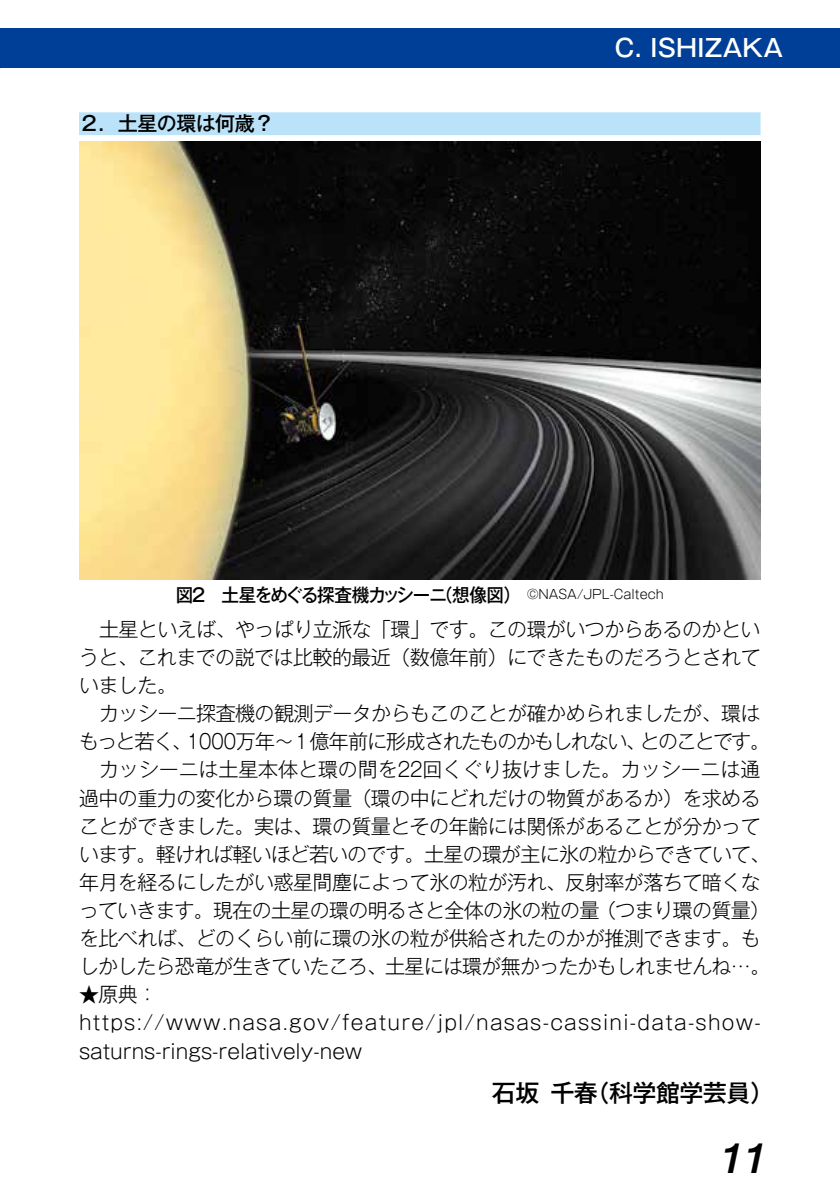
<style>
.page{position:relative;width:840px;height:1191px;background:#fff}
.page>*{position:absolute;margin:0;border:0;box-sizing:border-box;transform-origin:0 0}
.t1{font:italic 500 42px "Helvetica Neue";color:#000}
.t2{font:500 24px "Gothic MB101 Pro";letter-spacing:-.025em;color:#000}
.t3{font:500 24px "Gothic MB101 Pro";color:#fff}
.t4{font:300 20px/28px "Gothic MB101 Pro";letter-spacing:-.03em;color:#000;text-align:justify}
.t5{font:300 20px/28px "Gothic MB101 Pro";letter-spacing:.065em;color:#000}
.t6{font:500 20px "Gothic MB101 Pro";letter-spacing:-.03em;color:#000}
.t7{font:500 18.4px "Gothic MB101 Pro";letter-spacing:-.07em;color:#000;scale:.95 1}
.s1{font-weight:300;font-size:12.8px}
</style>
<div class="page">
<div style="left:0;top:28px;width:839px;height:40px;background:#003f98"></div>
<div style="left:79px;top:112px;width:681px;height:23px;background:#bae3f9"></div>
<img style="left:79px;top:142px;width:680px;height:437px">
<p class="t6" style="left:79px;top:107px;width:196px">２．土星の環は何歳？</p>
<p class="t3" style="left:614px;top:28px;width:170px">C. ISHIZAKA</p>
<p class="t7" style="left:176px;top:579px;width:515px">図２　土星をめぐる探査機カッシーニ（想像図）　<span class="s1">©NASA/JPL-Caltech</span></p>
<p class="t4" style="left:79px;top:612px;width:682px;text-indent:20px">土星といえば、やっぱり立派な「環」です。この環がいつからあるのかというと、これまでの説では比較的最近（数億年前）にできたものだろうとされていました。</p>
<p class="t4" style="left:79px;top:697px;width:692px;text-align:center">カッシーニ探査機の観測データからもこのことが確かめられましたが、環は<br>もっと若く、1000万年～１億年前に形成されたものかもしれない、とのことです。カッシーニは土星本体と環の間を22回くぐり抜けました。カッシーニは通<br>過中の重力の変化から環の質量（環の中にどれだけの物質があるか）を求めることができました。実は、環の質量とその年齢には関係があることが分かっています。軽ければ軽いほど若いのです。土星の環が主に氷の粒からできていて、年月を経るにしたがい惑星間塵によって氷の粒が汚れ、反射率が落ちて暗くなっていきます。現在の土星の環の明るさと全体の氷の粒の量（つまり環の質量）を比べれば、どのくらい前に環の氷の粒が供給されたのかが推測できます。もしかしたら恐竜が生きていたころ、土星には環が無かったかもしれませんね…。</p>
<p class="t5" style="left:79px;top:978px;width:683px">★原典：https://www.nasa.gov/feature/jpl/nasas-cassini-data-show&shy;saturns-rings-relatively-new</p>
<p class="t2" style="left:491px;top:1073px;width:283px">石坂千春（科学館学芸員）</p>
<h1 class="t1" style="left:719px;top:1121px;width:48px">11</h1>
</div>
